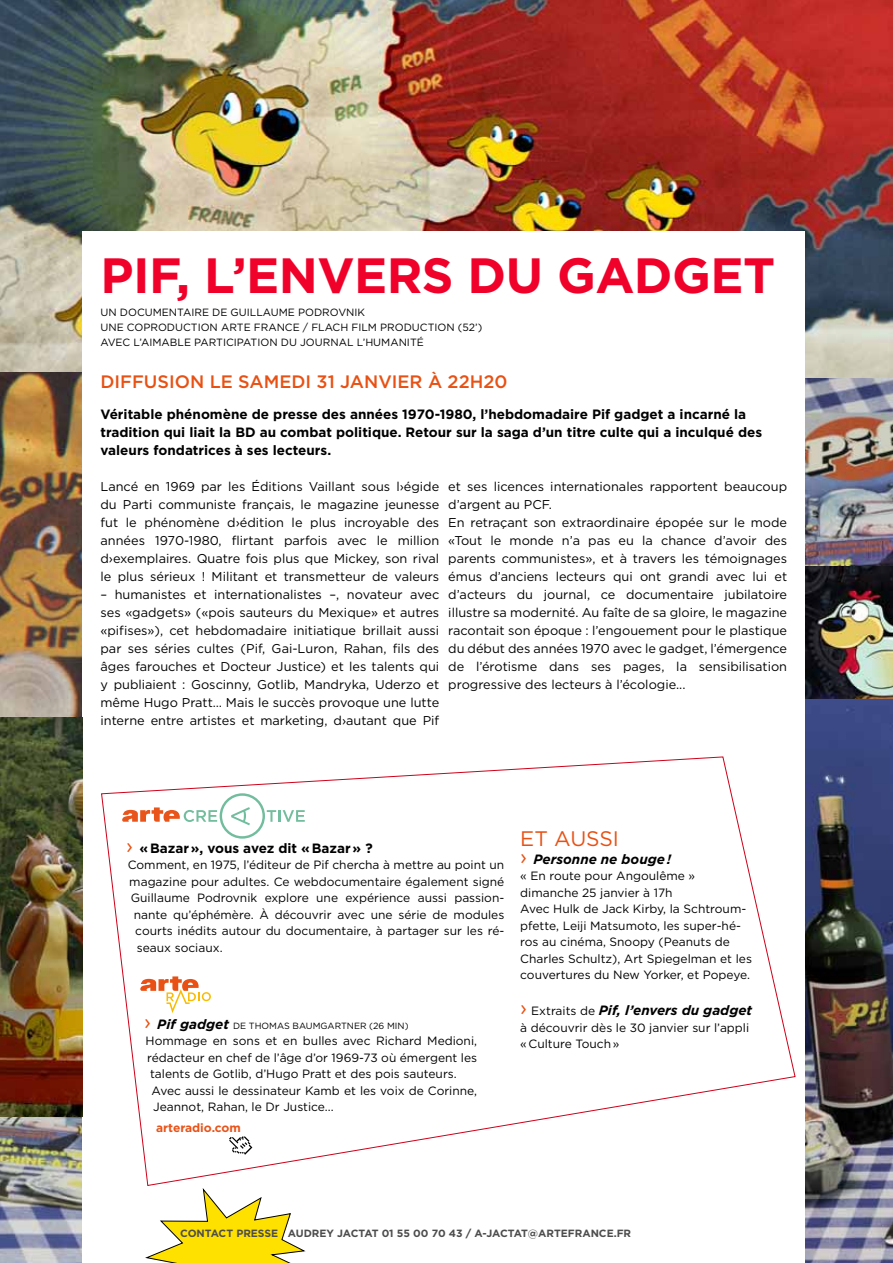
<style>
.page{position:relative;width:893px;height:1263px;background:#fff}
.page>*{position:absolute;margin:0;border:0;box-sizing:border-box;transform-origin:0 0}
.t1{font:700 49.5px "Gotham";letter-spacing:-.01em;color:#f0012a}
.t2{font:21px "Gotham";letter-spacing:-.005em;color:#e85113}
.t3{font:500 18px "Gotham";color:#e85113}
.t4{font:700 13.5px/18px "Gotham";color:#000}
.t5{font:italic 700 13.5px "Gotham";color:#000}
.t6{font:12.75px/18px "Gotham";color:#000;text-align:justify}
.t7{font:12px/16.5px "Gotham";color:#000}
.t8{font:700 12px "Gotham";color:#e8541a}
.t9{font:10.5px/15px "Gotham";color:#000}
.t10{font:700 10.5px "Gotham";color:#4d4d4d}
.t11{font:9px "Gotham";color:#000}
.s1{font-weight:400;font-size:21px;color:#e85113}
.s2{font-size:21px;color:#e85113}
.s3{font-weight:700;font-style:italic;font-size:13.5px}
.s4{font-weight:400;font-style:normal;font-size:21px;color:#e85113}
.s5{font-weight:400;font-style:normal;font-size:12px}
</style>
<div class="page">
<img style="left:0;top:0;width:893px;height:378px">
<img style="left:805px;top:566px;width:88px;height:697px">
<img style="left:0;top:372px;width:82px;height:345px">
<img style="left:805px;top:378px;width:88px;height:188px">
<img style="left:0;top:1116px;width:82px;height:147px">
<div style="left:82px;top:232px;width:723px;height:1031px;background:#fff"></div>
<svg style="left:101px;top:756px;width:695px;height:430px"></svg>
<svg style="left:145px;top:1188px;width:161px;height:75px"></svg>
<svg style="left:122px;top:793px;width:183px;height:46px"></svg>
<svg style="left:140px;top:976px;width:71px;height:37px"></svg>
<svg style="left:229px;top:1136px;width:23px;height:19px"></svg>
<img style="left:0;top:717px;width:82px;height:399px">
<h1 class="t1" style="left:100px;top:242px;width:676px">Pif, l’envers du Gadget</h1>
<p class="t9" style="left:100px;top:305px;width:266px">Un documentaire de Gu illaume Podrovnik une Coproduction ARTE</p>
<p class="t9" style="left:254px;top:320px;width:112px">France / FLACH FILM</p>
<p class="t9" style="left:380px;top:320px;width:16px">PROD</p>
<p class="t9" style="left:412px;top:320px;width:24px">UCTION</p>
<p class="t9" style="left:458px;top:320px;width:26px">(52’)</p>
<p class="t9" style="left:100px;top:335px;width:325px">avec l’aimable participation du Jou rnal l’Hu manité</p>
<h3 class="t3" style="left:100px;top:370px;width:408px">DIFFUSION LE SAMEDI 31 JANVIER À 22H20</h3>
<p class="t4" style="left:100px;top:405px;width:663px">Véritable phénomène de presse des années 1970-1980, l’hebdomadaire Pif gadget a incarné la tradition qui liait la BD au combat politique. Retour sur la saga d’un titre culte qui a inculqué des valeurs fondatrices à ses lecteurs.</p>
<p class="t6" style="left:100px;top:477px;width:340px">Lancé en 1969 par les Éditions Vaillant sous l›égide du Parti communiste français, le magazine jeunesse fut le phénomène d›édition le plus incroyable des années 1970-1980, flirtant parfois avec le million d›exemplaires. Quatre fois plus que M ickey, son rival le plus sérieux ! M ilitant et transmetteur de valeurs</p>
<p class="t6" style="left:100px;top:585px;width:340px">– humanistes et internationalistes –, novateur avec ses «gadgets» («pois sauteurs du Mexique» et autres «pifises»), cet hebdomadaire initiatique brillait aussi par ses séries cultes (Pif, Gai-Luron, Rahan, fils des âges farouches et Docteur Justice) et les talents qui y publiaient : Goscinny, Gotlib, Mandryka, Uderzo et même Hugo Pratt… Mais le succès provoque une lutte interne entre artistes et marketing, d›autant que Pif</p>
<p class="t6" style="left:448px;top:477px;width:340px;text-align:left">et ses licences internationales rapportent beaucoup d’argent au PCF.<br>En retraçant son extraordinaire épopée sur le mode «Tout le monde n’a pas eu la chance d’avoir des parents communistes», et à travers les témoignages émus d’anciens lecteurs qui ont grandi avec lui et d’acteurs du journal, ce documentaire jubilatoire illustre sa modernité. Au faîte de sa gloire, le magazine racontait son époque : l’engouement pour le plastique du début des années 1970 avec le gadget, l’émergence de l’érotisme dans ses pages, la sensibilisation progressive des lecteurs à l’écologie...</p>
<p class="t4" style="left:126px;top:839px;width:248px"><span class="s1">›</span> « Bazar », vous avez dit « Bazar » ?</p>
<p class="t7" style="left:128px;top:856px;width:378px">Comment, en 1975, l’éditeur de Pif chercha à mettre au point un</p>
<p class="t7" style="left:129px;top:873px;width:377px">magazine pour adultes. Ce webdocumentaire également signé</p>
<p class="t7" style="left:131px;top:889px;width:375px">Guillaume Podrovnik explore une expérience aussi passion-</p>
<p class="t7" style="left:134px;top:906px;width:372px">nante qu’éphémère. À découvrir avec une série de modules</p>
<p class="t7" style="left:135px;top:922px;width:370px">courts inédits autour du documentaire, à partager sur les ré-</p>
<p class="t7" style="left:137px;top:939px;width:87px">seaux sociaux.</p>
<p class="t11" style="left:144px;top:1020px;width:266px"><span class="s2">›</span> <span class="s3">Pif gadget</span> de Th omas Bau mgartner (26 min)</p>
<p class="t7" style="left:146px;top:1032px;width:333px">Hommage en sons et en bulles avec Richard Medioni,</p>
<p class="t7" style="left:147px;top:1049px;width:331px">rédacteur en chef de l’âge d’or 1969-73 où émergent les</p>
<p class="t7" style="left:150px;top:1065px;width:308px">talents de Gotlib, d’Hugo Pratt et des pois sauteurs.</p>
<p class="t7" style="left:152px;top:1082px;width:327px">Avec aussi le dessinateur Kamb et les voix de Corinne,</p>
<p class="t7" style="left:153px;top:1098px;width:182px">Jeannot, Rahan, le Dr Justice...</p>
<p class="t8" style="left:156px;top:1120px;width:86px">arteradio.com</p>
<h2 class="t2" style="left:520px;top:825px;width:100px">et au ssi</h2>
<p class="t5" style="left:520px;top:850px;width:152px"><span class="s4">›</span> Personne ne bouge !</p>
<p class="t7" style="left:520px;top:867px;width:233px">« En route pour Angoulême » dimanche 25 janvier à 17h<br>Avec Hulk de Jack Kirby, la Schtroum&shy;pfette, Leiji M atsumoto, les super-hé&shy;ros au cinéma, Snoopy (Peanuts de Charles Schultz), Art Spiegelman et les couvertures du N ew Yorker, et Popeye.</p>
<p class="t5" style="left:520px;top:1002px;width:233px"><span class="s4">›</span> <span class="s5">E xtraits de</span> Pif, l’envers du gadget</p>
<p class="t7" style="left:520px;top:1019px;width:230px">à découvrir dès le 30 janvier sur l’appli « Culture Touch »</p>
<p class="t10" style="left:180px;top:1226px;width:453px">Contact presse audrey jactat 01 55 00 70 43 / a-jactat@artef rance.f r</p>
</div>
